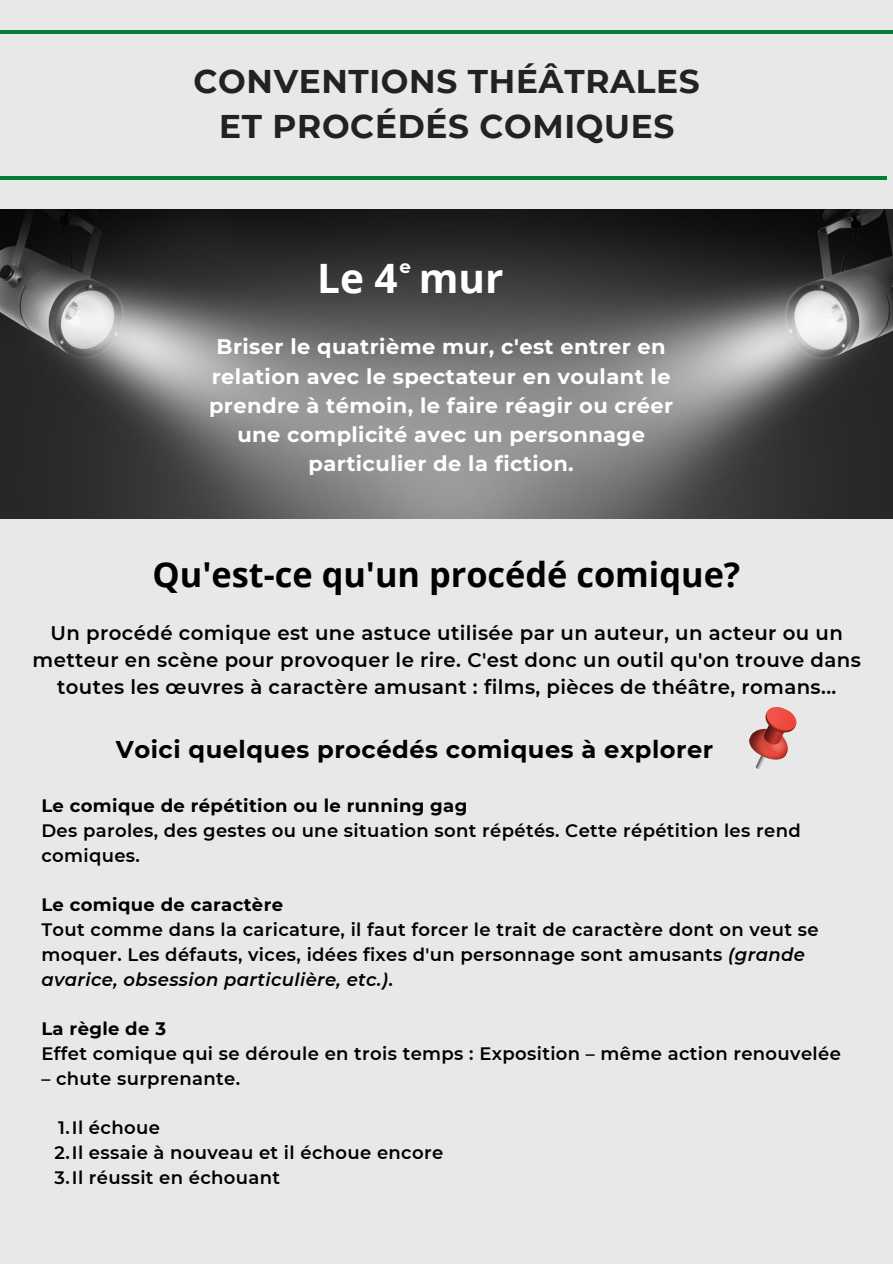
<style>
.page{position:relative;width:893px;height:1264px;background:#fff}
.page>*{position:absolute;margin:0;border:0;box-sizing:border-box;transform-origin:0 0}
.t1{font:700 40.5px "Open Sans";color:#fff}
.t2{font:700 34.35px "Open Sans";color:#000}
.t3{font:700 32.85px "Montserrat";letter-spacing:.02em;color:#222}
.t4{font:700 24.15px "Montserrat";letter-spacing:.02em;color:#000}
.t5{font:700 21px/29.2px "Montserrat";letter-spacing:.02em;color:#fff;text-align:center}
.t6{font:600 19.65px/27px "Montserrat";letter-spacing:.02em;color:#000;text-align:center}
.t7{font:700 18.15px "Montserrat";color:#fff}
.t8{font:600 18px/24.8px "Montserrat";letter-spacing:.02em;color:#000}
.t9{font:700 18px "Montserrat";letter-spacing:.02em;color:#000}
.s1{font-style:italic}
</style>
<div class="page">
<div style="left:0;top:0;width:892px;height:1263px;background:#e8e8e8"></div>
<hr style="left:0;top:30px;width:892px;height:4px;background:#008037">
<hr style="left:0;top:176px;width:886px;height:4px;background:#008037">
<img style="left:0;top:209px;width:892px;height:309px">
<svg style="left:749px;top:707px;width:48px;height:62px"></svg>
<p class="t3" style="left:193px;top:61px;width:508px">CONVENTIONS THÉÂTRALES</p>
<p class="t3" style="left:219px;top:106px;width:457px">ET PROCÉDÉS COMIQUES</p>
<p class="t7" style="left:399px;top:256px;width:13px">e</p>
<p class="t1" style="left:317px;top:250px;width:188px">Le 4 mur</p>
<p class="t5" style="left:209px;top:332px;width:465px">Briser le quatrième mur, c'est entrer en relation avec le spectateur en voulant le prendre à témoin, le faire réagir ou créer une complicité avec un personnage particulier de la fiction.</p>
<p class="t2" style="left:153px;top:550px;width:589px">Qu'est-ce qu'un procédé comique?</p>
<p class="t6" style="left:33px;top:620px;width:829px">Un procédé comique est une astuce utilisée par un auteur, un acteur ou un metteur en scène pour provoquer le rire. C'est donc un outil qu'on trouve dans toutes les œuvres à caractère amusant : films, pièces de théâtre, romans...</p>
<p class="t4" style="left:116px;top:734px;width:599px">Voici quelques procédés comiques à explorer</p>
<p class="t9" style="left:41px;top:794px;width:427px">Le comique de répétition ou le running gag</p>
<p class="t8" style="left:41px;top:818px;width:760px">Des paroles, des gestes ou une situation sont répétés. Cette répétition les rend comiques.</p>
<p class="t9" style="left:41px;top:893px;width:243px">Le comique de caractère</p>
<p class="t8" style="left:41px;top:917px;width:778px">Tout comme dans la caricature, il faut forcer le trait de caractère dont on veut se moquer. Les défauts, vices, idées fixes d'un personnage sont amusants <span class="s1">(grande avarice, obsession particulière, etc.)</span>.</p>
<p class="t9" style="left:41px;top:1017px;width:126px">La règle de 3</p>
<p class="t8" style="left:41px;top:1041px;width:801px">Effet comique qui se déroule en trois temps : Exposition – même action renouvelée</p>
<p class="t8" style="left:41px;top:1065px;width:200px">– chute surprenante.</p>
<p class="t8" style="left:58px;top:1115px;width:103px">1.Il échoue</p>
<p class="t8" style="left:55px;top:1140px;width:390px">2.Il essaie à nouveau et il échoue encore</p>
<p class="t8" style="left:55px;top:1164px;width:227px">3.Il réussit en échouant</p>
</div>
